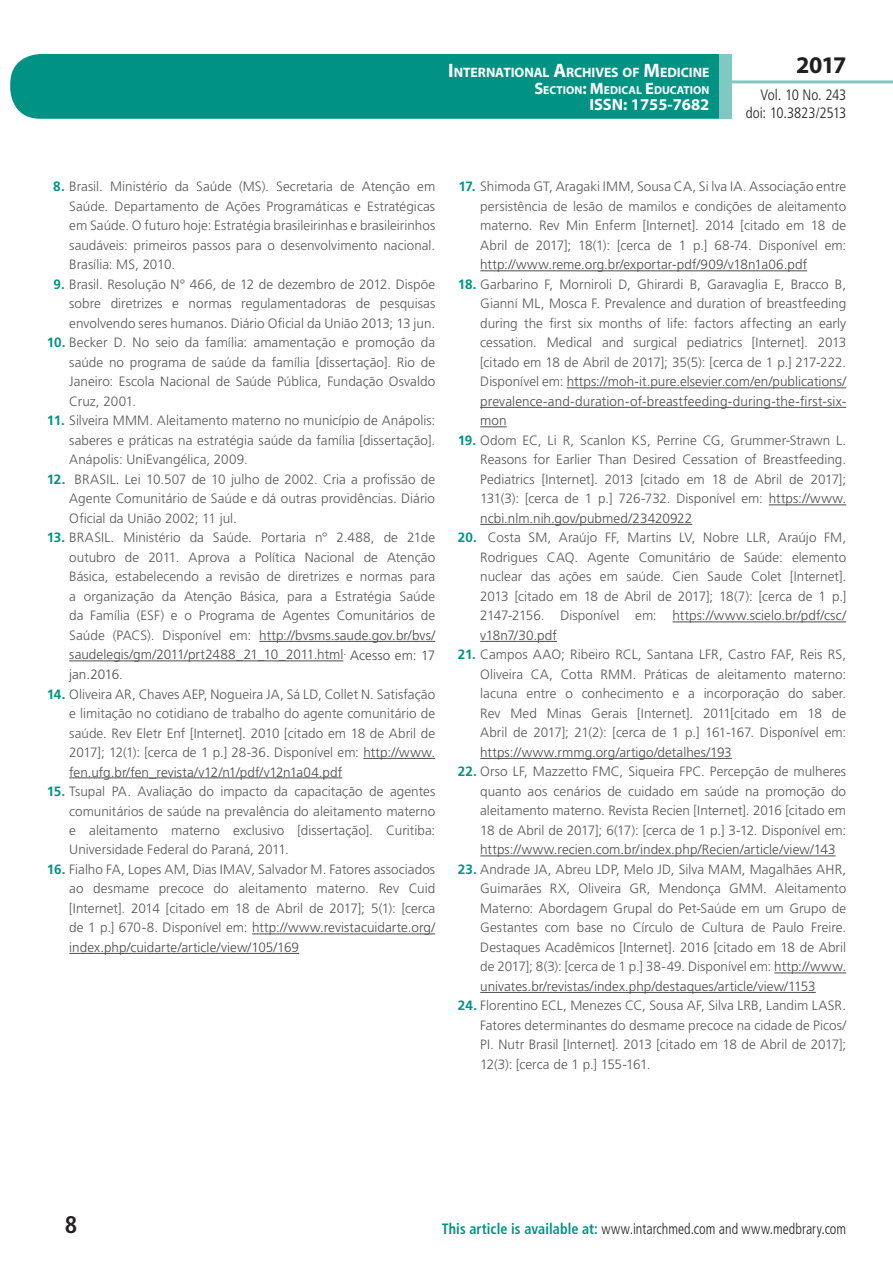
<style>
.page{position:relative;width:893px;height:1263px;background:#fff}
.page>*{position:absolute;margin:0;border:0;box-sizing:border-box;transform-origin:0 0}
.t1{font:700 24px "Myriad Pro";color:#231f20}
.t2{font:700 condensed 24px "Frutiger LT Std";color:#231f20}
.t3{font:700 16.5px "Myriad Pro";color:#fff}
.t4{font:300 condensed 15px "Frutiger LT Std";color:#231f20;scale:.94 1}
.t5{font:300 condensed 15px/18px "Frutiger LT Std";color:#231f20;text-align:right}
.t6{font:700 13.65px "Myriad Pro";letter-spacing:-.005em;color:#fff}
.t7{font:300 13.5px/19.5px "Frutiger LT Std";letter-spacing:.005em;color:#57585a;text-align:justify}
.t8{font:300 13.5px "Frutiger LT Std";letter-spacing:.005em;color:#4b4c4d}
.t9{font:700 11.55px "Myriad Pro";color:#fff}
.s1{font-size:19.5px}
.s2{font-size:16.5px}
.s3{font-weight:700;color:#009384}
.s4{color:#4b4c4d}
</style>
<div class="page">
<div style="left:10px;top:54px;width:775px;height:65px;background:#009384;border-radius:30px"></div>
<div style="left:732px;top:0;width:161px;height:157px;background:#fff"></div>
<hr style="left:730px;top:80px;width:163px;height:3px;background:#80c9c2">
<div style="left:719px;top:54px;width:13px;height:65px;background:#80c9c2"></div>
<hr style="left:259px;top:641px;width:176px;height:1px;background:#4b4c4d">
<hr style="left:69px;top:660px;width:274px;height:1px;background:#4b4c4d">
<hr style="left:363px;top:758px;width:72px;height:1px;background:#4b4c4d">
<hr style="left:69px;top:777px;width:273px;height:1px;background:#4b4c4d">
<hr style="left:252px;top:933px;width:183px;height:1px;background:#4b4c4d">
<hr style="left:69px;top:953px;width:230px;height:1px;background:#4b4c4d">
<hr style="left:480px;top:270px;width:327px;height:1px;background:#4b4c4d">
<hr style="left:567px;top:387px;width:279px;height:1px;background:#4b4c4d">
<hr style="left:480px;top:407px;width:366px;height:1px;background:#4b4c4d">
<svg style="left:480px;top:426px;width:27px;height:1px"></svg>
<hr style="left:769px;top:504px;width:77px;height:1px;background:#4b4c4d">
<hr style="left:480px;top:524px;width:212px;height:1px;background:#4b4c4d">
<hr style="left:672px;top:621px;width:174px;height:1px;background:#4b4c4d">
<hr style="left:480px;top:641px;width:77px;height:1px;background:#4b4c4d">
<hr style="left:480px;top:758px;width:252px;height:1px;background:#4b4c4d">
<hr style="left:480px;top:855px;width:356px;height:1px;background:#4b4c4d">
<hr style="left:774px;top:972px;width:72px;height:1px;background:#4b4c4d">
<hr style="left:480px;top:992px;width:336px;height:1px;background:#4b4c4d">
<p class="t6" style="left:448px;top:64px;width:263px"><span class="s1">I</span>NTERNATIONAL <span class="s1">A</span>RCHIVES OF <span class="s1">M</span>EDICINE</p>
<p class="t9" style="left:534px;top:82px;width:177px"><span class="s2">S</span>ECTION<span class="s2">: M</span>EDICAL <span class="s2">E</span>DUCATION</p>
<p class="t3" style="left:589px;top:94px;width:122px">ISSN: 1755-7682</p>
<h1 class="t1" style="left:796px;top:49px;width:52px">2017</h1>
<p class="t5" style="left:746px;top:86px;width:102px">Vol. 10 No. 243 doi: 10.3823/2513</p>
<p class="t7" style="left:69px;top:177px;width:367px;text-indent:-16px"><span class="s3">8.</span> Brasil. Ministério da Saúde (MS). Secretaria de Atenção em Saúde. Departamento de Ações Programáticas e Estratégicas em Saúde. O futuro hoje: Estratégia brasileirinhas e brasileirinhos saudáveis: primeiros passos para o desenvolvimento nacional.<br>Brasília: MS, 2010.</p>
<p class="t7" style="left:69px;top:275px;width:367px;text-indent:-16px"><span class="s3">9.</span> Brasil. Resolução N° 466, de 12 de dezembro de 2012. Dispõe sobre diretrizes e normas regulamentadoras de pesquisas envolvendo seres humanos. Diário Oficial da União 2013; 13 jun.</p>
<p class="t7" style="left:69px;top:333px;width:367px;text-indent:-23px"><span class="s3">10.</span> Becker D. No seio da família: amamentação e promoção da saúde no programa de saúde da família [dissertação]. Rio de Janeiro: Escola Nacional de Saúde Pública, Fundação Osvaldo Cruz, 2001.</p>
<p class="t7" style="left:69px;top:411px;width:367px;text-indent:-22px"><span class="s3">11.</span> Silveira MMM. Aleitamento materno no município de Anápolis: saberes e práticas na estratégia saúde da família [dissertação].<br>Anápolis: UniEvangélica, 2009.</p>
<p class="t7" style="left:69px;top:470px;width:367px;text-indent:-23px"><span class="s3">12.</span> BRASIL. Lei 10.507 de 10 julho de 2002. Cria a profissão de Agente Comunitário de Saúde e dá outras providências. Diário Oficial da União 2002; 11 jul.</p>
<p class="t7" style="left:69px;top:528px;width:367px;text-indent:-22px"><span class="s3">13.</span> BRASIL. Ministério da Saúde. Portaria n° 2.488, de 21de outubro de 2011. Aprova a Política Nacional de Atenção Básica, estabelecendo a revisão de diretrizes e normas para a organização da Atenção Básica, para a Estratégia Saúde da Família (ESF) e o Programa de Agentes Comunitários de Saúde (PACS). Disponível em: <span class="s4">http://bvsms.saude.gov.br/bvs/ saudelegis/gm/2011/prt2488_21_10_2011.html</span><sup>.</sup> <span class="s4">Acesso em: 17 jan.2016</span>.</p>
<p class="t7" style="left:69px;top:684px;width:367px;text-indent:-23px"><span class="s3">14.</span> Oliveira AR, Chaves AEP, Nogueira JA, Sá LD, Collet N. Satisfação e limitação no cotidiano de trabalho do agente comunitário de saúde. Rev Eletr Enf [Internet]. 2010 [citado em 18 de Abril de 2017]; 12(1): [cerca de 1 p.] 28-36. Disponível em: <span class="s4">http://www. fen.ufg.br/fen_revista/v12/n1/pdf/v12n1a04.pdf</span></p>
<p class="t7" style="left:69px;top:782px;width:367px;text-indent:-23px"><span class="s3">15.</span> Tsupal PA. Avaliação do impacto da capacitação de agentes comunitários de saúde na prevalência do aleitamento materno e aleitamento materno exclusivo [dissertação]. Curitiba:<br>Universidade Federal do Paraná, 2011.</p>
<p class="t7" style="left:69px;top:860px;width:367px;text-indent:-23px"><span class="s3">16.</span> Fialho FA, Lopes AM, Dias IMAV, Salvador M. Fatores associados ao desmame precoce do aleitamento materno. Rev Cuid [Internet]. 2014 [citado em 18 de Abril de 2017]; 5(1): [cerca de 1 p.] 670-8. Disponível em: <span class="s4">http://www.revistacuidarte.org/ index.php/cuidarte/article/view/105/169</span></p>
<p class="t7" style="left:480px;top:177px;width:367px;text-indent:-22px"><span class="s3">17.</span> Shimoda GT, Aragaki IMM, Sousa CA, Si lva IA. Associação entre persistência de lesão de mamilos e condições de aleitamento materno. Rev Min Enferm [Internet]. 2014 [citado em 18 de Abril de 2017]; 18(1): [cerca de 1 p.] 68-74. Disponível em:</p>
<p class="t8" style="left:480px;top:257px;width:328px">http://www.reme.org.br/exportar-pdf/909/v18n1a06.pdf</p>
<p class="t7" style="left:480px;top:275px;width:367px;text-indent:-23px"><span class="s3">18.</span> Garbarino F, Morniroli D, Ghirardi B, Garavaglia E, Bracco B, Gianní ML, Mosca F. Prevalence and duration of breastfeeding during the first six months of life: factors affecting an early cessation. Medical and surgical pediatrics [Internet]. 2013 [citado em 18 de Abril de 2017]; 35(5): [cerca de 1 p.] 217-222.<br>Disponível em: <span class="s4">https://moh-it.pure.elsevier.com/en/publications/ prevalence-and-duration-of-breastfeeding-during-the-first-six&shy;mon</span></p>
<p class="t7" style="left:480px;top:431px;width:367px;text-indent:-22px"><span class="s3">19.</span> Odom EC, Li R, Scanlon KS, Perrine CG, Grummer-Strawn L.<br>Reasons for Earlier Than Desired Cessation of Breastfeeding.<br>Pediatrics [Internet]. 2013 [citado em 18 de Abril de 2017]; 131(3): [cerca de 1 p.] 726-732. Disponível em: <span class="s4">https://www. ncbi.nlm.nih.gov/pubmed/23420922</span></p>
<p class="t7" style="left:480px;top:528px;width:367px;text-indent:-23px"><span class="s3">20.</span> Costa SM, Araújo FF, Martins LV, Nobre LLR, Araújo FM, Rodrigues CAQ. Agente Comunitário de Saúde: elemento nuclear das ações em saúde. Cien Saude Colet [Internet].<br>2013 [citado em 18 de Abril de 2017]; 18(7): [cerca de 1 p.] 2147-2156. Disponível em: <span class="s4">https://www.scielo.br/pdf/csc/ v18n7/30.pdf</span></p>
<p class="t7" style="left:480px;top:645px;width:367px;text-indent:-23px"><span class="s3">21.</span> Campos AAO; Ribeiro RCL, Santana LFR, Castro FAF, Reis RS, Oliveira CA, Cotta RMM. Práticas de aleitamento materno: lacuna entre o conhecimento e a incorporação do saber.<br>Rev Med Minas Gerais [Internet]. 2011[citado em 18 de Abril de 2017]; 21(2): [cerca de 1 p.] 161-167. Disponível em:</p>
<p class="t8" style="left:480px;top:744px;width:253px">https://www.rmmg.org/artigo/detalhes/193</p>
<p class="t7" style="left:480px;top:762px;width:367px;text-indent:-23px"><span class="s3">22.</span> Orso LF, Mazzetto FMC, Siqueira FPC. Percepção de mulheres quanto aos cenários de cuidado em saúde na promoção do aleitamento materno. Revista Recien [Internet]. 2016 [citado em 18 de Abril de 2017]; 6(17): [cerca de 1 p.] 3-12. Disponível em:</p>
<p class="t8" style="left:480px;top:842px;width:357px">https://www.recien.com.br/index.php/Recien/article/view/143</p>
<p class="t7" style="left:480px;top:860px;width:367px;text-indent:-22px"><span class="s3">23.</span> Andrade JA, Abreu LDP, Melo JD, Silva MAM, Magalhães AHR, Guimarães RX, Oliveira GR, Mendonça GMM. Aleitamento Materno: Abordagem Grupal do Pet-Saúde em um Grupo de Gestantes com base no Círculo de Cultura de Paulo Freire.<br>Destaques Acadêmicos [Internet]. 2016 [citado em 18 de Abril de 2017]; 8(3): [cerca de 1 p.] 38-49. Disponível em: <span class="s4">http://www. univates.br/revistas/index.php/destaques/article/view/1153</span></p>
<p class="t7" style="left:480px;top:996px;width:367px;text-indent:-22px"><span class="s3">24.</span> Florentino ECL, Menezes CC, Sousa AF, Silva LRB, Landim LASR.<br>Fatores determinantes do desmame precoce na cidade de Picos/ PI. Nutr Brasil [Internet]. 2013 [citado em 18 de Abril de 2017]; 12(3): [cerca de 1 p.] 155-161.</p>
<h1 class="t2" style="left:65px;top:1210px;width:14px">8</h1>
<p class="t4" style="left:442px;top:1220px;width:432px"><span class="s3">This article is available at:</span> www.intarchmed.com and www.medbrary.com</p>
</div>
